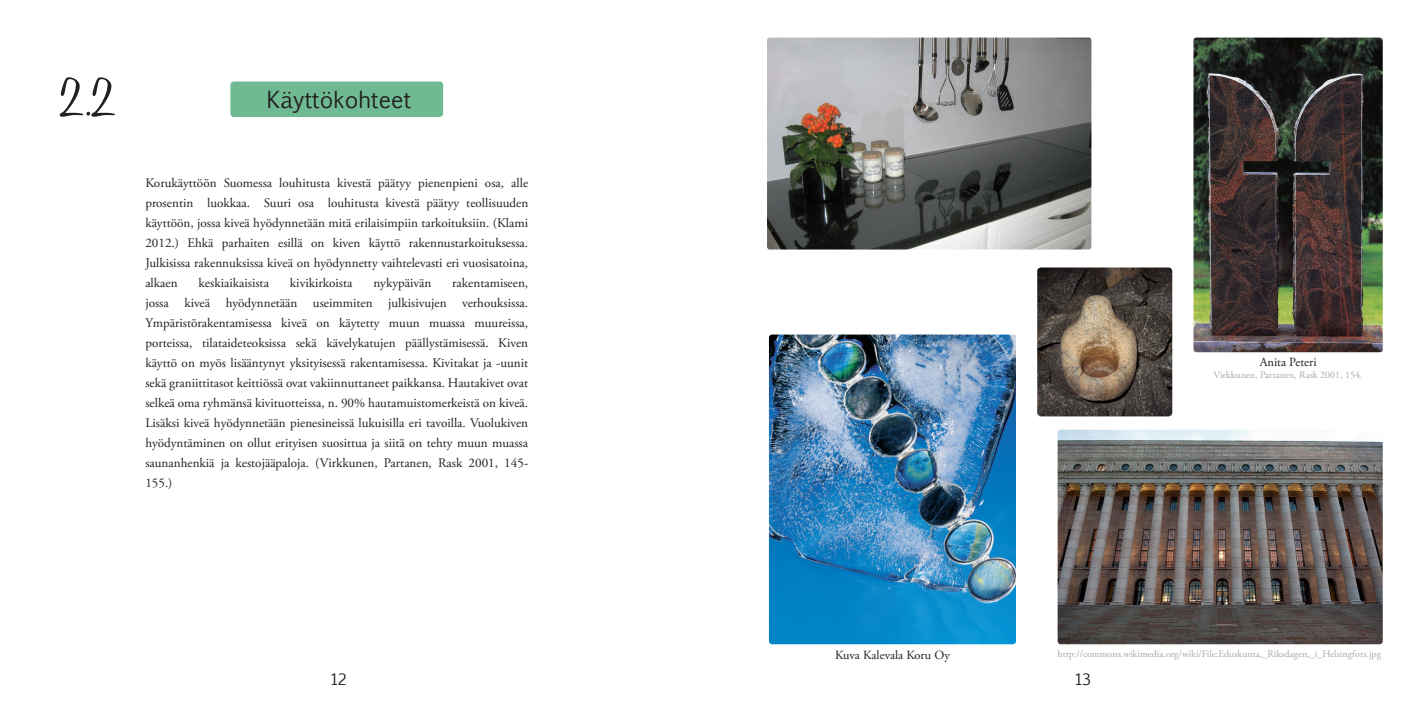
<style>
.page{position:relative;width:1418px;height:709px;background:#fff}
.page>*{position:absolute;margin:0;border:0;box-sizing:border-box;transform-origin:0 0}
.Väliotsikko_numero{font:300 60px "Honey Script";color:#231f20}
.väliotsikko{font:22.5px "Euphemia CAS";color:#231f20}
.t1{font:15px "Euphemia CAS";color:#231f20}
.leipis{font:13.12px/20px "Adobe Garamond Pro";color:#231f20;text-align:justify}
.Kuvateksti{font:12.5px "Adobe Garamond Pro";color:#231f20}
.kuvalähde{font:10px "Adobe Garamond Pro";color:#a8a9ad}
</style>
<div class="page">
<div style="left:230px;top:81px;width:213px;height:36px;background:#6fba93;border-radius:4px"></div>
<img style="left:1057px;top:429px;width:325px;height:215px">
<img style="left:767px;top:38px;width:324px;height:211px">
<img style="left:1037px;top:267px;width:135px;height:149px">
<img style="left:769px;top:334px;width:247px;height:310px">
<img style="left:1193px;top:38px;width:189px;height:314px">
<p class="Väliotsikko_numero" style="left:61px;top:60px;width:57px">2.2</p>
<p class="väliotsikko" style="left:267px;top:83px;width:146px">Käyttökohteet</p>
<p class="leipis" style="left:145px;top:173px;width:384px">Korukäyttöön Suomessa louhitusta kivestä päätyy pienenpieni osa, alle prosentin luokkaa. Suuri osa louhitusta kivestä päätyy teollisuuden käyttöön, jossa kiveä hyödynnetään mitä erilaisimpiin tarkoituksiin. (Klami 2012.) Ehkä parhaiten esillä on kiven käyttö rakennustarkoituksessa.<br>Julkisissa rakennuksissa kiveä on hyödynnetty vaihtelevasti eri vuosisatoina, alkaen</p>
<p class="leipis" style="left:145px;top:273px;width:384px;text-indent:307px">rakentamiseen, jossa kiveä hyödynnetään useimmiten julkisivujen verhouksissa.<br>Ympäristörakentamisessa kiveä on käytetty muun muassa muureissa, porteissa, tilataideteoksissa sekä kävelykatujen päällystämisessä. Kiven käyttö on myös lisääntynyt yksityisessä rakentamisessa. Kivitakat ja -uunit sekä graniittitasot keittiössä ovat vakiinnuttaneet paikkansa. Hautakivet ovat selkeä oma ryhmänsä kivituotteissa, n. 90% hautamuistomerkeistä on kiveä.<br>Lisäksi kiveä hyödynnetään pienesineissä lukuisilla eri tavoilla. Vuolukiven hyödyntäminen on ollut erityisen suosittua ja siitä on tehty muun muassa saunanhenkiä ja kestojääpaloja. (Virkkunen, Partanen, Rask 2001, 145- 155.)</p>
<p class="leipis" style="left:199px;top:273px;width:72px">keskiaikaisista</p>
<p class="leipis" style="left:290px;top:273px;width:64px">kivikirkoista</p>
<p class="leipis" style="left:373px;top:273px;width:59px">nykypäivän</p>
<p class="Kuvateksti" style="left:1259px;top:355px;width:58px">Anita Peteri</p>
<p class="kuvalähde" style="left:1213px;top:369px;width:151px">Virkkunen, Partanen, Rask 2001, 154.</p>
<p class="Kuvateksti" style="left:835px;top:647px;width:116px">Kuva Kalevala Koru Oy</p>
<p class="kuvalähde" style="left:1057px;top:647px;width:325px">http://commons.wikimedia.org/wiki/File:Eduskunta,_Riksdagen,_i_Helsingfors.jpg</p>
<p class="t1" style="left:330px;top:668px;width:18px">12</p>
<p class="t1" style="left:1074px;top:668px;width:18px">13</p>
</div>
